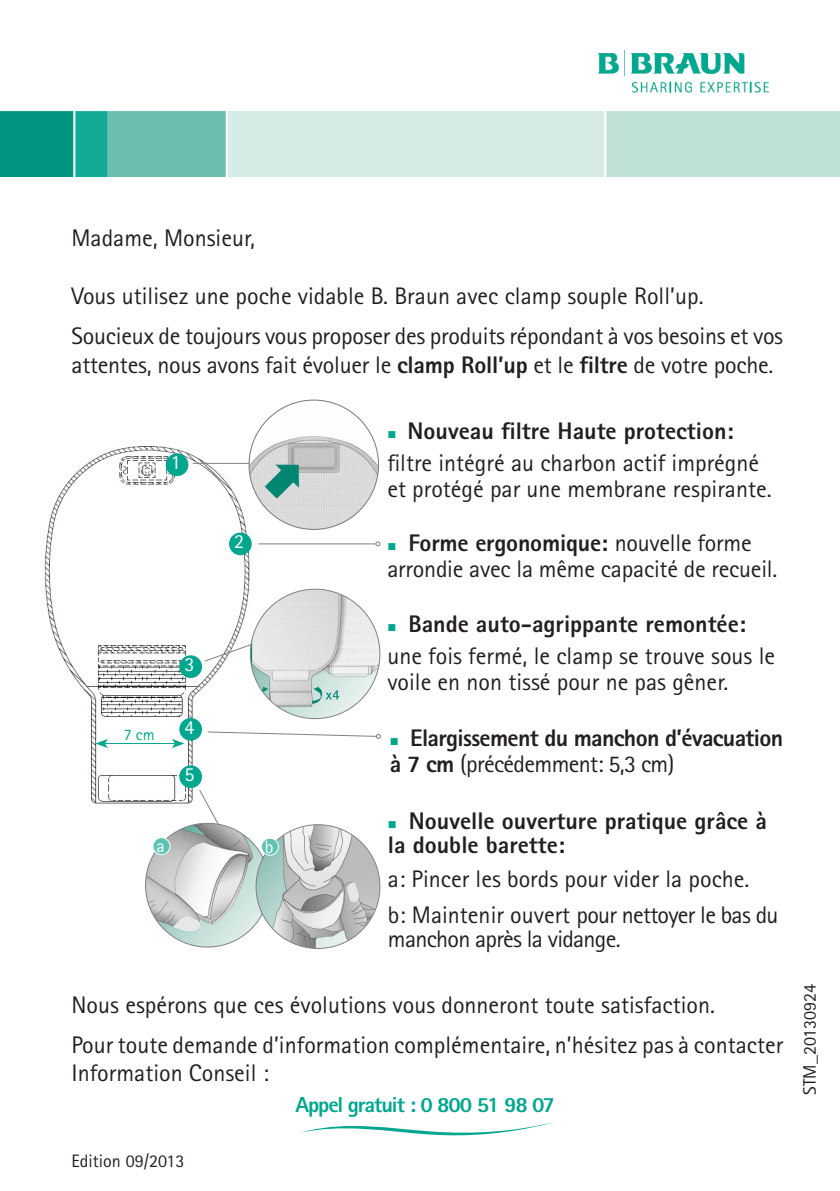
<style>
.page{position:relative;width:840px;height:1191px;background:#fff}
.page>*{position:absolute;margin:0;border:0;box-sizing:border-box;transform-origin:0 0}
.t1{font:24px/40.2px "Rotis Sans Serif Pro";color:#231f20}
.t2{font:800 24px/26px "Rotis Sans Serif Pro";letter-spacing:-.03em;color:#231f20}
.t3{font:800 24px/24px "Rotis Sans Serif Pro";color:#231f20}
.t4{font:24px "Rotis Sans Serif Pro";letter-spacing:-.03em;color:#231f20}
.t5{font:800 21.8px "Rotis Sans Serif";letter-spacing:-.05em;color:#00a78e}
.t6{font:20px "Rotis Sans Serif Pro";color:#fff}
.t7{font:18px "Rotis Sans Serif Pro";color:#231f20}
.t8{font:18px "Rotis Sans Serif Pro";color:#fff}
.t9{font:16px "Rotis Sans Serif Pro";color:#00a78e}
.s1{font-weight:800}
.s2{color:#00a78e}
.s3{font-weight:400}
</style>
<div class="page">
<img style="left:0;top:110px;width:839px;height:66px">
<img style="left:597px;top:50px;width:172px;height:43px">
<svg style="left:300px;top:1122px;width:255px;height:14px"></svg>
<img style="left:44px;top:446px;width:211px;height:358px">
<img style="left:249px;top:400px;width:129px;height:129px;border-radius:65px">
<div style="left:166px;top:453px;width:22px;height:23px;background:#00a78e;border-radius:50%"></div>
<div style="left:179px;top:655px;width:23px;height:23px;background:#00a78e;border-radius:50%"></div>
<div style="left:179px;top:718px;width:23px;height:22px;background:#00a78e;border-radius:50%"></div>
<div style="left:179px;top:765px;width:23px;height:23px;background:#00a78e;border-radius:50%"></div>
<img style="left:250px;top:589px;width:129px;height:129px;border-radius:65px">
<svg style="left:203px;top:643px;width:50px;height:19px"></svg>
<hr style="left:192px;top:463px;width:57px;height:1px;background:#808285">
<img style="left:145px;top:824px;width:119px;height:123px">
<img style="left:256px;top:824px;width:123px;height:124px;border-radius:62px">
<svg style="left:198px;top:789px;width:22px;height:37px"></svg>
<div style="left:153px;top:837px;width:17px;height:17px;background:#5cc3b4;border-radius:50%"></div>
<div style="left:153px;top:837px;width:17px;height:18px;border:1px solid #fff;border-radius:50%"></div>
<div style="left:261px;top:838px;width:17px;height:17px;background:#5cc3b4;border-radius:50%"></div>
<div style="left:261px;top:838px;width:17px;height:17px;border:1px solid #fff;border-radius:50%"></div>
<hr style="left:105px;top:743px;width:70px;height:1px;background:#00a78e">
<svg style="left:95px;top:739px;width:13px;height:9px"></svg>
<svg style="left:172px;top:739px;width:12px;height:9px"></svg>
<svg style="left:206px;top:731px;width:174px;height:8px"></svg>
<div style="left:229px;top:532px;width:22px;height:23px;background:#00a78e;border-radius:50%"></div>
<hr style="left:258px;top:543px;width:117px;height:1px;background:#808285">
<svg style="left:375px;top:541px;width:5px;height:5px"></svg>
<p class="t1" style="left:71px;top:218px;width:185px">Madame, Monsieur,</p>
<p class="t1" style="left:71px;top:276px;width:712px">Vous utilisez une poche vidable B. Braun avec clamp souple Roll’up.<br>Soucieux de toujours vous proposer des produits répondant à vos besoins et vos</p>
<p class="t1" style="left:71px;top:345px;width:703px">attentes, nous avons fait évoluer le <span class="s1">clamp Roll’up</span> et le <span class="s1">filtre</span> de votre poche.</p>
<p class="t6" style="left:171px;top:451px;width:11px">1</p>
<p class="t6" style="left:234px;top:530px;width:11px">2</p>
<p class="t9" style="left:124px;top:725px;width:32px">7 cm</p>
<p class="t6" style="left:184px;top:652px;width:11px">3</p>
<p class="t6" style="left:184px;top:715px;width:11px">4</p>
<p class="t6" style="left:184px;top:762px;width:11px">5</p>
<p class="t8" style="left:156px;top:835px;width:10px">a</p>
<p class="t8" style="left:265px;top:836px;width:10px">b</p>
<p class="t1" style="left:387px;top:415px;width:373px;line-height:31.6px"><span class="s2">■</span> <span class="s1">Nouveau filtre Haute protection: </span>filtre intégré au charbon actif imprégné</p>
<p class="t1" style="left:387px;top:468px;width:385px">et protégé par une membrane respirante.</p>
<p class="t1" style="left:387px;top:530px;width:391px;line-height:26px"><span class="s2">■</span> <span class="s1">Forme ergonomique:</span> nouvelle forme arrondie avec la même capacité de recueil.</p>
<p class="t1" style="left:387px;top:608px;width:389px;line-height:31.6px"><span class="s2">■</span> <span class="s1">Bande auto-agrippante remontée: </span>une fois fermé, le clamp se trouve sous le</p>
<p class="t1" style="left:387px;top:661px;width:342px">voile en non tissé pour ne pas gêner.</p>
<p class="t2" style="left:389px;top:725px;width:394px"><span class="s2">■</span> Elargissement du manchon d’évacuation à 7 cm <span class="s3">(précédemment: 5,3 cm)</span></p>
<p class="t3" style="left:387px;top:808px;width:380px"><span class="s2">■</span> Nouvelle ouverture pratique grâce à la double barette:</p>
<p class="t1" style="left:388px;top:862px;width:392px;line-height:35.4px">a: Pincer les bords pour vider la poche.<br>b: Maintenir ouvert pour nettoyer le bas du</p>
<p class="t4" style="left:388px;top:924px;width:234px">manchon après la vidange.</p>
<p class="t1" style="left:71px;top:984px;width:713px">Nous espérons que ces évolutions vous donneront toute satisfaction.<br>Pour toute demande d’information complémentaire, n’hésitez pas à contacter</p>
<p class="t1" style="left:71px;top:1053px;width:199px">Information Conseil :</p>
<p class="t5" style="left:295px;top:1090px;width:260px">Appel gratuit : 0 800 51 98 07</p>
<p class="t7" style="left:72px;top:1150px;width:114px">Edition 09/2013</p>
<p class="t7" style="left:798px;top:1094px;width:112px;rotate:-90deg">STM_20130924</p>
</div>
